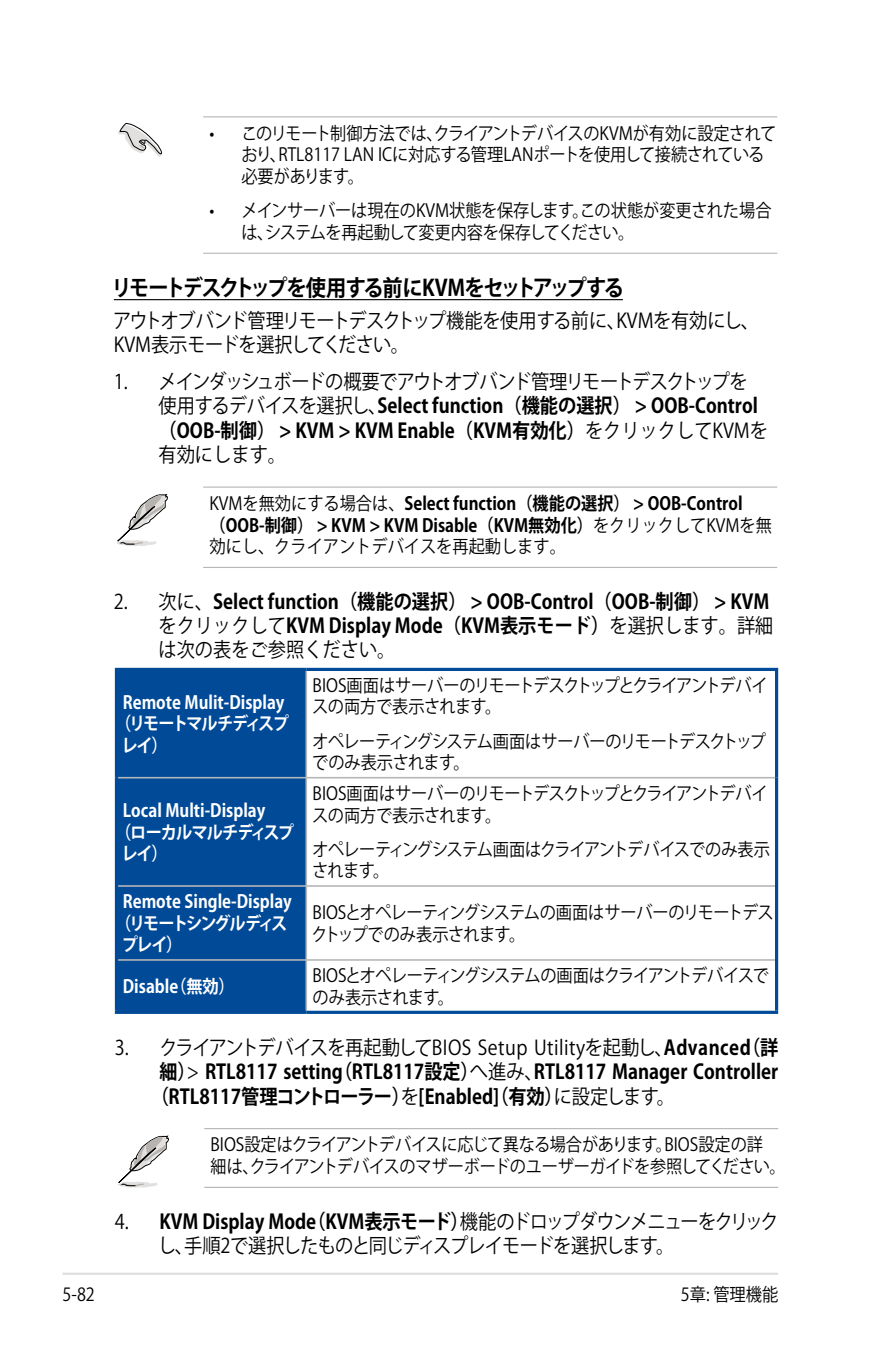
<style>
.page{position:relative;width:893px;height:1346px;background:#fff}
.page>*{position:absolute;margin:0;border:0;box-sizing:border-box;transform-origin:0 0}
.t1{font:700 22.5px "Koz Go Pro";letter-spacing:-.105em;color:#000;scale:.9 1}
.t2{font:700 20.25px/24.3px "Koz Go Pro";color:#000;scale:.9 1}
.t3{font:20.25px/24.3px "Koz Go Pro";letter-spacing:-.08em;color:#000;scale:.9 1}
.t4{font:20.25px/24.3px "Koz Go Pro";letter-spacing:-.04em;color:#000;scale:.9 1}
.t5{font:20.25px/24.3px "Koz Go Pro";letter-spacing:-.02em;color:#000;scale:.9 1}
.t6{font:20.25px "Koz Go Pro";color:#000;scale:.9 1}
.t7{font:18px/21.6px "Koz Go Pro";letter-spacing:-.03em;color:#000;scale:.9 1}
.t8{font:700 18px/21.6px "Koz Go Pro";color:#000;scale:.9 1}
.t9{font:700 18px "Koz Go Pro";color:#fff;scale:.9 1}
.t10{font:18px/21.6px "Koz Go Pro";letter-spacing:-.05em;color:#000;scale:.9 1}
.t11{font:700 18px "Koz Go Pro";letter-spacing:-.11em;color:#fff;scale:.9 1}
.t12{font:700 18px "Koz Go Pro";letter-spacing:-.065em;color:#fff;scale:.9 1}
.t13{font:700 18px "Koz Go Pro";letter-spacing:-.14em;color:#fff;scale:.9 1}
.s1{font-weight:700}
.s2{font-weight:400}
</style>
<div class="page">
<hr style="left:63px;top:1272px;width:715px;height:3px;background:#dedfdf">
<hr style="left:203px;top:116px;width:574px;height:1px;background:#b5b6b6">
<hr style="left:203px;top:253px;width:574px;height:1px;background:#b5b6b6">
<hr style="left:114px;top:299px;width:509px;height:1px;background:#000">
<hr style="left:203px;top:486px;width:574px;height:2px;background:#b5b6b6">
<hr style="left:203px;top:567px;width:574px;height:1px;background:#b5b6b6">
<svg style="left:118px;top:123px;width:44px;height:34px"></svg>
<svg style="left:117px;top:494px;width:51px;height:52px"></svg>
<div style="left:118px;top:671px;width:187px;height:340px;background:#004a98"></div>
<svg style="left:307px;top:776px;width:468px;height:235px"></svg>
<hr style="left:305px;top:671px;width:2px;height:106px;background:#b5b6b6">
<hr style="left:118px;top:777px;width:188px;height:1px;background:#b5b6b6">
<hr style="left:306px;top:777px;width:469px;height:1px;background:#b5b6b6">
<hr style="left:305px;top:778px;width:2px;height:107px;background:#b5b6b6">
<hr style="left:118px;top:885px;width:188px;height:2px;background:#b5b6b6">
<hr style="left:306px;top:885px;width:469px;height:2px;background:#b5b6b6">
<hr style="left:305px;top:887px;width:2px;height:72px;background:#b5b6b6">
<hr style="left:118px;top:959px;width:188px;height:2px;background:#b5b6b6">
<hr style="left:306px;top:959px;width:469px;height:2px;background:#b5b6b6">
<hr style="left:305px;top:961px;width:2px;height:50px;background:#b5b6b6">
<hr style="left:115px;top:668px;width:191px;height:3px;background:#004a98">
<hr style="left:115px;top:671px;width:3px;height:107px;background:#004a98">
<hr style="left:306px;top:668px;width:472px;height:3px;background:#004a98">
<hr style="left:775px;top:671px;width:3px;height:107px;background:#004a98">
<hr style="left:115px;top:778px;width:3px;height:108px;background:#004a98">
<hr style="left:775px;top:778px;width:3px;height:108px;background:#004a98">
<hr style="left:115px;top:886px;width:3px;height:74px;background:#004a98">
<hr style="left:775px;top:886px;width:3px;height:74px;background:#004a98">
<hr style="left:115px;top:960px;width:3px;height:51px;background:#004a98">
<hr style="left:775px;top:960px;width:3px;height:51px;background:#004a98">
<hr style="left:115px;top:1011px;width:191px;height:3px;background:#004a98">
<hr style="left:306px;top:1011px;width:472px;height:3px;background:#004a98">
<hr style="left:204px;top:1128px;width:574px;height:1px;background:#b5b6b6">
<hr style="left:204px;top:1187px;width:574px;height:1px;background:#b5b6b6">
<svg style="left:118px;top:1135px;width:51px;height:53px"></svg>
<p class="t7" style="left:241px;top:123px;width:596px;text-indent:-32px">• このリモート制御方法では、クライアントデバイスのKVMが有効に設定されており、RTL8117 LAN ICに対応する管理LANポートを使用して接続されている必要があります。</p>
<p class="t7" style="left:241px;top:200px;width:590px;text-indent:-32px">• メインサーバーは現在のKVM状態を保存します。この状態が変更された場合は、システムを再起動して変更内容を保存してください。</p>
<p class="t1" style="left:112px;top:274px;width:571px">リモートデスクトップを使用する前にKVMをセットアップする</p>
<p class="t5" style="left:113px;top:309px;width:719px">アウトオブバンド管理リモートデスクトップ機能を使用する前に、KVMを有効にし、<br>KVM表示モードを選択してください。</p>
<p class="t3" style="left:159px;top:370px;width:679px;text-indent:-45px">1. メインダッシュボードの概要でアウトオブバンド管理リモートデスクトップを使用するデバイスを選択し、<span class="s1">Select function（機能の選択） &gt; OOB-Control（OOB-制御） &gt; KVM &gt; KVM Enable（KVM有効化）</span>をクリックしてKVMを有効にします。</p>
<p class="t8" style="left:209px;top:494px;width:626px"><span class="s2">KVMを無効にする場合は、</span>Select function（機能の選択） &gt; OOB-Control（OOB-制御） &gt; KVM &gt; KVM Disable（KVM無効化）<span class="s2">をクリックしてKVMを無効にし、クライアントデバイスを再起動します。</span></p>
<p class="t2" style="left:159px;top:590px;width:685px;text-indent:-45px"><span class="s2">2. 次に、</span>Select function（機能の選択） &gt; OOB-Control（OOB-制御） &gt; KVM<span class="s2">をクリックして</span>KVM Display Mode（KVM表示モード）<span class="s2">を選択します。詳細は次の表をご参照ください。</span></p>
<p class="t9" style="left:123px;top:690px;width:181px">Remote Mulit-Display</p>
<p class="t11" style="left:115px;top:712px;width:195px">（リモートマルチディスプ</p>
<p class="t9" style="left:121px;top:734px;width:53px">レイ）</p>
<p class="t7" style="left:312px;top:675px;width:508px">BIOS画面はサーバーのリモートデスクトップとクライアントデバイスの両方で表示されます。</p>
<p class="t7" style="left:312px;top:730px;width:506px">オペレーティングシステム画面はサーバーのリモートデスクトップでのみ表示されます。</p>
<p class="t9" style="left:123px;top:799px;width:160px">Local Multi-Display</p>
<p class="t12" style="left:115px;top:820px;width:200px">（ローカルマルチディスプ</p>
<p class="t9" style="left:121px;top:842px;width:53px">レイ）</p>
<p class="t9" style="left:123px;top:890px;width:189px">Remote Single-Display</p>
<p class="t13" style="left:115px;top:911px;width:193px">（リモートシングルディス</p>
<p class="t9" style="left:122px;top:933px;width:69px">プレイ）</p>
<p class="t7" style="left:312px;top:783px;width:508px">BIOS画面はサーバーのリモートデスクトップとクライアントデバイスの両方で表示されます。</p>
<p class="t10" style="left:312px;top:839px;width:510px">オペレーティングシステム画面はクライアントデバイスでのみ表示されます。</p>
<p class="t7" style="left:311px;top:902px;width:515px">BIOSとオペレーティングシステムの画面はサーバーのリモートデスクトップでのみ表示されます。</p>
<p class="t9" style="left:123px;top:975px;width:126px">Disable（無効）</p>
<p class="t7" style="left:313px;top:965px;width:508px">BIOSとオペレーティングシステムの画面はクライアントデバイスでのみ表示されます。</p>
<p class="t6" style="left:115px;top:1034px;width:739px">3. クライアントデバイスを再起動してBIOS Setup Utilityを起動し、<span class="s1">Advanced（詳</span></p>
<p class="t2" style="left:160px;top:1061px;width:689px">細）<span class="s2">&gt;</span> RTL8117 setting（RTL8117設定）<span class="s2">へ進み、</span>RTL8117 Manager Controller</p>
<p class="t2" style="left:151px;top:1085px;width:584px">（RTL8117管理コントローラー）<span class="s2">を</span>[Enabled]（有効）<span class="s2">に設定します。</span></p>
<p class="t7" style="left:210px;top:1134px;width:641px">BIOS設定はクライアントデバイスに応じて異なる場合があります。BIOS設定の詳<br>細は、クライアントデバイスのマザーボードのユーザーガイドを参照してください。</p>
<p class="t4" style="left:158px;top:1209px;width:691px;text-indent:-43px">4. <span class="s1">KVM Display Mode（KVM表示モード）</span>機能のドロップダウンメニューをクリックし、手順2で選択したものと同じディスプレイモードを選択します。</p>
<p class="t7" style="left:63px;top:1284px;width:37px">5-82</p>
<p class="t7" style="left:681px;top:1284px;width:110px">5章: 管理機能</p>
</div>
